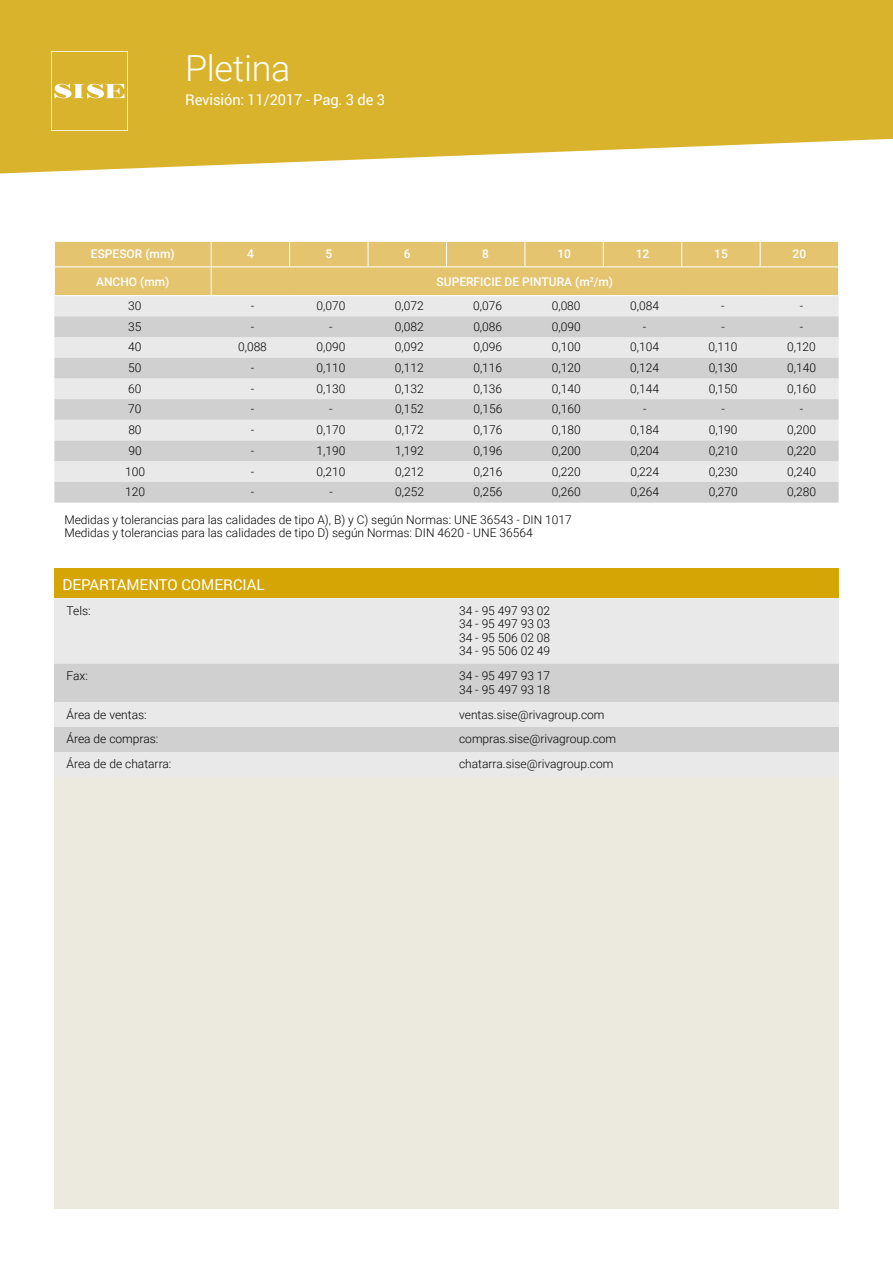
<style>
.page{position:relative;width:893px;height:1263px;background:#fff}
.page>*{position:absolute;margin:0;border:0;box-sizing:border-box;transform-origin:0 0}
.t1{font:300 36px "Roboto";letter-spacing:-.01em;color:#fff}
.t2{font:15px "Roboto";letter-spacing:-.01em;color:#fff}
.t3{font:300 12px/13.5px "Roboto";color:#000}
.t4{font:500 12px "Roboto";color:#fff}
</style>
<div class="page">
<svg style="left:0;top:0;width:893px;height:173px;background:#ddba41"></svg>
<svg style="left:51px;top:51px;width:77px;height:80px;background:#debb45"></svg>
<div style="left:54px;top:770px;width:785px;height:439px;background:#eceade"></div>
<div style="left:54px;top:296px;width:785px;height:20px;background:#e9e9e9"></div>
<svg style="left:54px;top:316px;width:785px;height:187px;background:#dbdbdb"></svg>
<svg style="left:54px;top:241px;width:785px;height:55px;background:#e6c778"></svg>
<div style="left:54px;top:569px;width:785px;height:29px;background:#d4a504"></div>
<div style="left:54px;top:598px;width:785px;height:178px;background:#e9e9e9"></div>
<svg style="left:54px;top:664px;width:785px;height:88px;background:#d7d7d7"></svg>
<h1 class="t1" style="left:185px;top:43px;width:107px">Pletina</h1>
<p class="t2" style="left:185px;top:89px;width:202px">Revisión: 11/2017 - Pag. 3 de 3</p>
<p class="t4" style="left:91px;top:246px;width:85px">ESPESOR (mm)</p>
<p class="t4" style="left:247px;top:246px;width:8px">4</p>
<p class="t4" style="left:325px;top:246px;width:8px">5</p>
<p class="t4" style="left:404px;top:246px;width:8px">6</p>
<p class="t4" style="left:482px;top:246px;width:8px">8</p>
<p class="t4" style="left:557px;top:246px;width:15px">10</p>
<p class="t4" style="left:636px;top:246px;width:15px">12</p>
<p class="t4" style="left:714px;top:246px;width:15px">15</p>
<p class="t4" style="left:793px;top:246px;width:15px">20</p>
<p class="t4" style="left:96px;top:273px;width:75px">ANCHO (mm)</p>
<p class="t4" style="left:437px;top:273px;width:178px">SUPERFICIE DE PINTURA (m<sup>2</sup>/m)</p>
<p class="t3" style="left:128px;top:298px;width:15px">30</p>
<p class="t3" style="left:251px;top:298px;width:5px">-</p>
<p class="t3" style="left:316px;top:298px;width:30px">0,070</p>
<p class="t3" style="left:395px;top:298px;width:30px">0,072</p>
<p class="t3" style="left:473px;top:298px;width:30px">0,076</p>
<p class="t3" style="left:552px;top:298px;width:30px">0,080</p>
<p class="t3" style="left:630px;top:298px;width:30px">0,084</p>
<p class="t3" style="left:721px;top:298px;width:5px">-</p>
<p class="t3" style="left:800px;top:298px;width:5px">-</p>
<p class="t3" style="left:128px;top:319px;width:15px">35</p>
<p class="t3" style="left:251px;top:319px;width:5px">-</p>
<p class="t3" style="left:329px;top:319px;width:5px">-</p>
<p class="t3" style="left:395px;top:319px;width:30px">0,082</p>
<p class="t3" style="left:473px;top:319px;width:30px">0,086</p>
<p class="t3" style="left:552px;top:319px;width:30px">0,090</p>
<p class="t3" style="left:643px;top:319px;width:5px">-</p>
<p class="t3" style="left:721px;top:319px;width:5px">-</p>
<p class="t3" style="left:800px;top:319px;width:5px">-</p>
<p class="t3" style="left:128px;top:340px;width:15px">40</p>
<p class="t3" style="left:238px;top:340px;width:30px">0,088</p>
<p class="t3" style="left:316px;top:340px;width:30px">0,090</p>
<p class="t3" style="left:395px;top:340px;width:30px">0,092</p>
<p class="t3" style="left:473px;top:340px;width:30px">0,096</p>
<p class="t3" style="left:552px;top:340px;width:30px">0,100</p>
<p class="t3" style="left:630px;top:340px;width:30px">0,104</p>
<p class="t3" style="left:709px;top:340px;width:30px">0,110</p>
<p class="t3" style="left:787px;top:340px;width:30px">0,120</p>
<p class="t3" style="left:128px;top:361px;width:15px">50</p>
<p class="t3" style="left:251px;top:361px;width:5px">-</p>
<p class="t3" style="left:317px;top:361px;width:30px">0,110</p>
<p class="t3" style="left:395px;top:361px;width:30px">0,112</p>
<p class="t3" style="left:473px;top:361px;width:30px">0,116</p>
<p class="t3" style="left:552px;top:361px;width:30px">0,120</p>
<p class="t3" style="left:630px;top:361px;width:30px">0,124</p>
<p class="t3" style="left:709px;top:361px;width:30px">0,130</p>
<p class="t3" style="left:787px;top:361px;width:30px">0,140</p>
<p class="t3" style="left:128px;top:381px;width:15px">60</p>
<p class="t3" style="left:251px;top:381px;width:5px">-</p>
<p class="t3" style="left:317px;top:381px;width:30px">0,130</p>
<p class="t3" style="left:395px;top:381px;width:30px">0,132</p>
<p class="t3" style="left:473px;top:381px;width:30px">0,136</p>
<p class="t3" style="left:552px;top:381px;width:30px">0,140</p>
<p class="t3" style="left:630px;top:381px;width:30px">0,144</p>
<p class="t3" style="left:709px;top:381px;width:30px">0,150</p>
<p class="t3" style="left:787px;top:381px;width:30px">0,160</p>
<p class="t3" style="left:128px;top:402px;width:15px">70</p>
<p class="t3" style="left:251px;top:402px;width:5px">-</p>
<p class="t3" style="left:329px;top:402px;width:5px">-</p>
<p class="t3" style="left:395px;top:402px;width:30px">0,152</p>
<p class="t3" style="left:473px;top:402px;width:30px">0,156</p>
<p class="t3" style="left:552px;top:402px;width:30px">0,160</p>
<p class="t3" style="left:643px;top:402px;width:5px">-</p>
<p class="t3" style="left:721px;top:402px;width:5px">-</p>
<p class="t3" style="left:800px;top:402px;width:5px">-</p>
<p class="t3" style="left:128px;top:423px;width:15px">80</p>
<p class="t3" style="left:251px;top:423px;width:5px">-</p>
<p class="t3" style="left:317px;top:423px;width:30px">0,170</p>
<p class="t3" style="left:395px;top:423px;width:30px">0,172</p>
<p class="t3" style="left:473px;top:423px;width:30px">0,176</p>
<p class="t3" style="left:552px;top:423px;width:30px">0,180</p>
<p class="t3" style="left:630px;top:423px;width:30px">0,184</p>
<p class="t3" style="left:709px;top:423px;width:30px">0,190</p>
<p class="t3" style="left:787px;top:423px;width:30px">0,200</p>
<p class="t3" style="left:128px;top:443px;width:15px">90</p>
<p class="t3" style="left:251px;top:443px;width:5px">-</p>
<p class="t3" style="left:317px;top:443px;width:30px">1,190</p>
<p class="t3" style="left:395px;top:443px;width:30px">1,192</p>
<p class="t3" style="left:473px;top:443px;width:30px">0,196</p>
<p class="t3" style="left:552px;top:443px;width:30px">0,200</p>
<p class="t3" style="left:630px;top:443px;width:30px">0,204</p>
<p class="t3" style="left:709px;top:443px;width:30px">0,210</p>
<p class="t3" style="left:787px;top:443px;width:30px">0,220</p>
<p class="t3" style="left:125px;top:464px;width:21px">100</p>
<p class="t3" style="left:251px;top:464px;width:5px">-</p>
<p class="t3" style="left:317px;top:464px;width:30px">0,210</p>
<p class="t3" style="left:395px;top:464px;width:30px">0,212</p>
<p class="t3" style="left:473px;top:464px;width:30px">0,216</p>
<p class="t3" style="left:552px;top:464px;width:30px">0,220</p>
<p class="t3" style="left:630px;top:464px;width:30px">0,224</p>
<p class="t3" style="left:709px;top:464px;width:30px">0,230</p>
<p class="t3" style="left:787px;top:464px;width:30px">0,240</p>
<p class="t3" style="left:125px;top:485px;width:21px">120</p>
<p class="t3" style="left:251px;top:485px;width:5px">-</p>
<p class="t3" style="left:329px;top:485px;width:5px">-</p>
<p class="t3" style="left:395px;top:485px;width:30px">0,252</p>
<p class="t3" style="left:473px;top:485px;width:30px">0,256</p>
<p class="t3" style="left:552px;top:485px;width:30px">0,260</p>
<p class="t3" style="left:630px;top:485px;width:30px">0,264</p>
<p class="t3" style="left:709px;top:485px;width:30px">0,270</p>
<p class="t3" style="left:787px;top:485px;width:30px">0,280</p>
<p class="t3" style="left:64px;top:512px;width:509px">Medidas y tolerancias para las calidades de tipo A), B) y C) según Normas: UNE 36543 - DIN 1017<br>Medidas y tolerancias para las calidades de tipo D) según Normas: DIN 4620 - UNE 36564</p>
<p class="t2" style="left:63px;top:574px;width:204px">DEPARTAMENTO COMERCIAL</p>
<p class="t3" style="left:67px;top:603px;width:26px">Tels:</p>
<p class="t3" style="left:459px;top:603px;width:93px;text-align:justify">34 - 95 497 93 02<br>34 - 95 497 93 03<br>34 - 95 506 02 08<br>34 - 95 506 02 49</p>
<p class="t3" style="left:67px;top:669px;width:23px">Fax:</p>
<p class="t3" style="left:459px;top:669px;width:93px">34 - 95 497 93 17<br>34 - 95 497 93 18</p>
<p class="t3" style="left:67px;top:707px;width:82px">Área de ventas:</p>
<p class="t3" style="left:459px;top:707px;width:147px">ventas.sise@rivagroup.com</p>
<p class="t3" style="left:67px;top:732px;width:93px">Área de compras:</p>
<p class="t3" style="left:459px;top:732px;width:159px">compras.sise@rivagroup.com</p>
<p class="t3" style="left:67px;top:757px;width:106px">Área de de chatarra:</p>
<p class="t3" style="left:459px;top:757px;width:156px">chatarra.sise@rivagroup.com</p>
</div>
